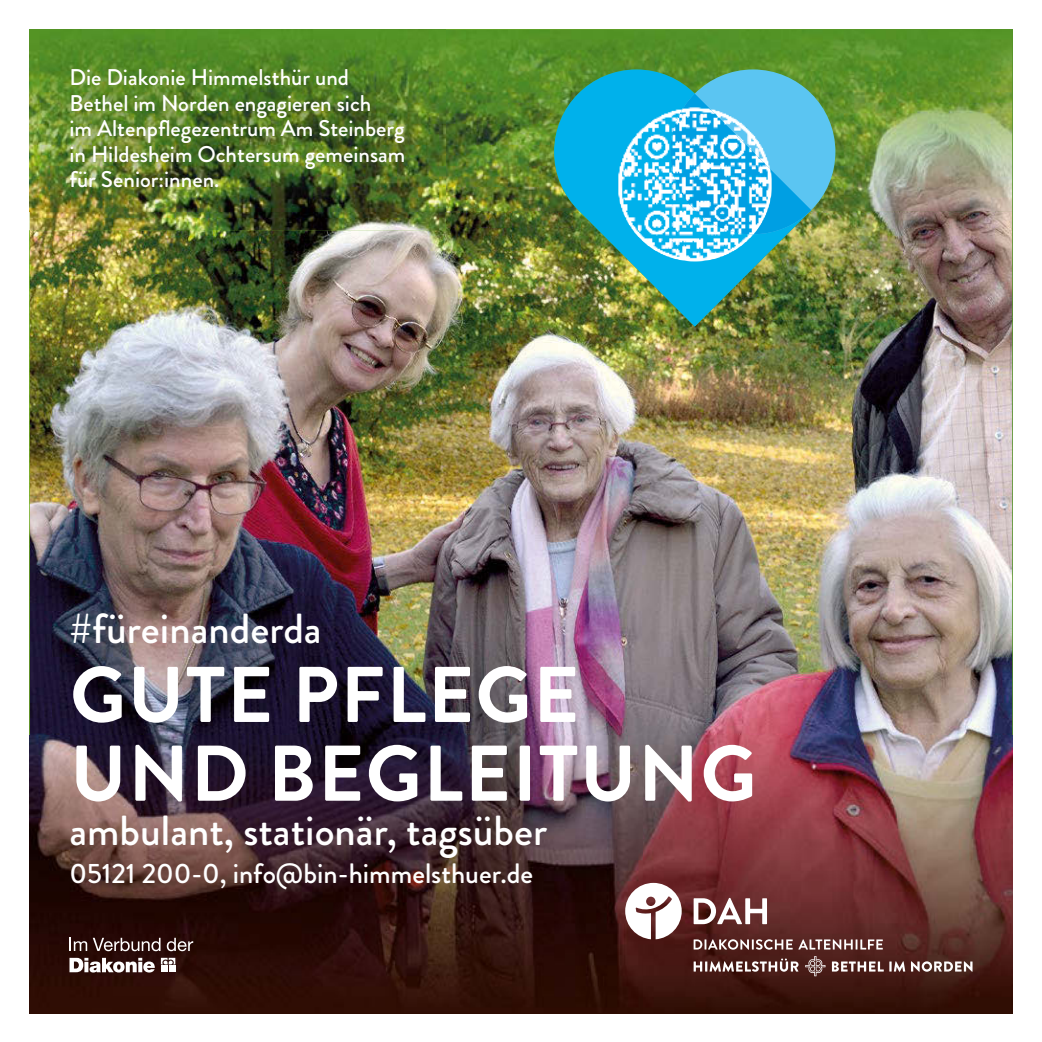
<style>
.page{position:relative;width:1042px;height:1042px;background:#fff}
.page>*{position:absolute;margin:0;border:0;box-sizing:border-box;transform-origin:0 0}
.t1{font:700 78.75px/78.8px "Brandon Grotesque";letter-spacing:.02em;color:#fff}
.t2{font:500 42px "Brandon Grotesque";color:#fff}
.t3{font:500 28px "Brandon Grotesque";color:#fff}
.t4{font:500 22.75px/25.4px "Brandon Grotesque";color:#fff}
</style>
<div class="page">
<img style="left:30px;top:31px;width:982px;height:704px">
<hr style="left:30px;top:1012px;width:982px;height:1px;background:#2f0d04">
<img style="left:30px;top:735px;width:982px;height:277px">
<svg style="left:693px;top:898px;width:74px;height:26px"></svg>
<svg style="left:625px;top:883px;width:57px;height:56px"></svg>
<svg style="left:693px;top:939px;width:190px;height:10px"></svg>
<svg style="left:693px;top:956px;width:279px;height:20px;background:#73524d"></svg>
<svg style="left:69px;top:958px;width:86px;height:14px"></svg>
<svg style="left:161px;top:958px;width:14px;height:6px"></svg>
<div style="left:161px;top:965px;width:6px;height:7px;background:#fff"></div>
<div style="left:169px;top:965px;width:6px;height:7px;background:#fff"></div>
<svg style="left:69px;top:938px;width:18px;height:13px"></svg>
<svg style="left:93px;top:938px;width:67px;height:13px"></svg>
<svg style="left:167px;top:938px;width:26px;height:13px"></svg>
<hr style="left:445px;top:30px;width:567px;height:1px;background:#539326">
<img style="left:30px;top:31px;width:415px;height:199px">
<img style="left:30px;top:30px;width:415px;height:1px">
<img style="left:554px;top:69px;width:257px;height:258px">
<div style="left:670px;top:69px;width:165px;height:165px;background:#5bc5f2;border-radius:50%"></div>
<svg style="left:670px;top:94px;width:141px;height:140px"></svg>
<img style="left:619px;top:154px;width:4px;height:14px">
<img style="left:670px;top:107px;width:102px;height:127px">
<p class="t4" style="left:69px;top:65px;width:337px">Die Diakonie Himmelsthür und<br>Bethel im Norden engagieren sich<br>im Altenpflegezentrum Am Steinberg in Hildesheim Ochtersum gemeinsam für Senior:innen.</p>
<h2 class="t2" style="left:69px;top:600px;width:254px">#füreinanderda</h2>
<h1 class="t1" style="left:70px;top:656px;width:688px">GUTE PFLEGE<br>UND BEGLEITUNG</h1>
<h2 class="t2" style="left:69px;top:801px;width:479px">ambulant, stationär, tagsüber</h2>
<p class="t3" style="left:69px;top:854px;width:465px">05121 200-0, info@bin-himmelsthuer.de</p>
</div>
